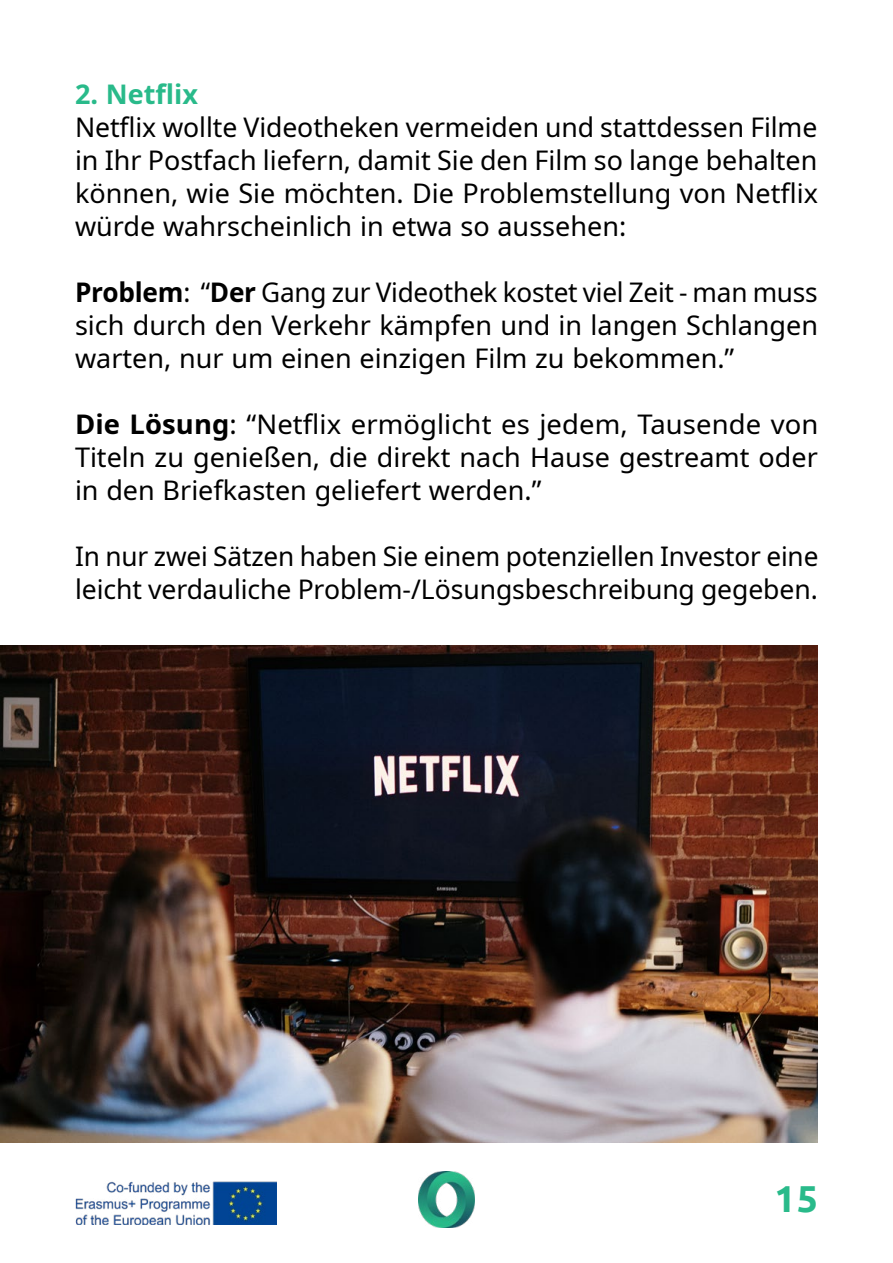
<style>
.page{position:relative;width:893px;height:1263px;background:#fff}
.page>*{position:absolute;margin:0;border:0;box-sizing:border-box;transform-origin:0 0}
.t1{font:700 37.5px "Ubuntu";color:#29ba8a}
.t2{font:27px/33px "Noto Sans";color:#000;text-align:justify}
.t3{font:700 27px "Noto Sans";color:#29ba8a}
.s1{font-weight:700}
</style>
<div class="page">
<img style="left:75px;top:1181px;width:201px;height:43px">
<img style="left:419px;top:1171px;width:55px;height:56px">
<img style="left:0;top:645px;width:818px;height:498px">
<p class="t3" style="left:75px;top:75px;width:125px">2. Netflix</p>
<p class="t2" style="left:75px;top:111px;width:744px">Netflix wollte Videotheken vermeiden und stattdessen Filme in Ihr Postfach liefern, damit Sie den Film so lange behalten können, wie Sie möchten. Die Problemstellung von Netflix würde wahrscheinlich in etwa so aussehen:</p>
<p class="t2" style="left:75px;top:276px;width:744px"><span class="s1">Problem</span>: “<span class="s1">Der</span> Gang zur Videothek kostet viel Zeit - man muss sich durch den Verkehr kämpfen und in langen Schlangen warten, nur um einen einzigen Film zu bekommen.”</p>
<p class="t2" style="left:75px;top:408px;width:745px"><span class="s1">Die Lösung</span>: “Netflix ermöglicht es jedem, Tausende von Titeln zu genießen, die direkt nach Hause gestreamt oder in den Briefkasten geliefert werden.”</p>
<p class="t2" style="left:75px;top:540px;width:745px">In nur zwei Sätzen haben Sie einem potenziellen Investor eine leicht verdauliche Problem-/Lösungsbeschreibung gegeben.</p>
<h1 class="t1" style="left:775px;top:1175px;width:45px">15</h1>
</div>
